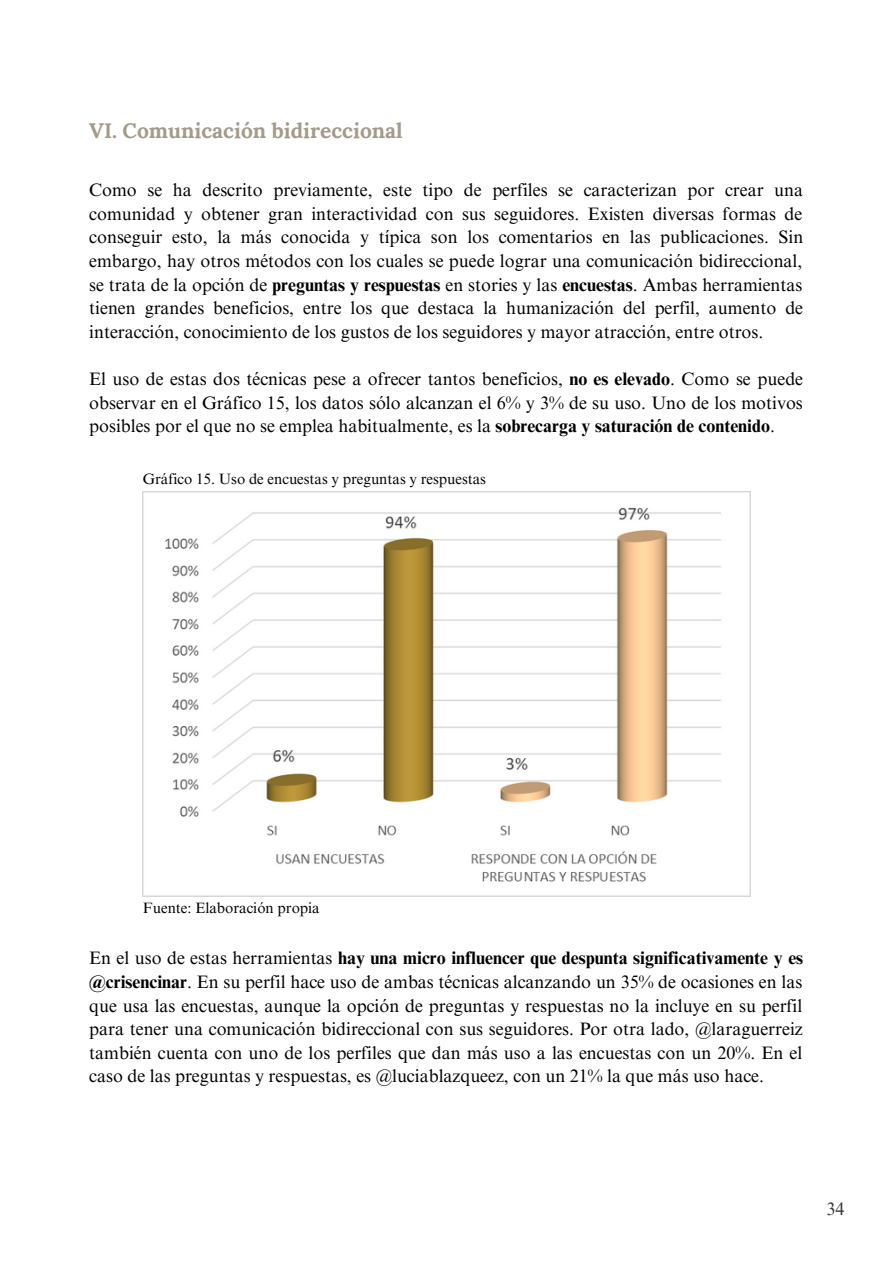
<style>
.page{position:relative;width:893px;height:1264px;background:#fff}
.page>*{position:absolute;margin:0;border:0;box-sizing:border-box;transform-origin:0 0}
.t1{font:700 21px "Lora";color:#a49a8b}
.t2{font:18px/23.5px "Times NRMT Pro";color:#000;text-align:justify}
.t3{font:18px "Times NRMT Pro";color:#373737}
.t4{font:15px "Times NRMT Pro";color:#000}
.s1{font-weight:700}
</style>
<div class="page">
<img style="left:143px;top:491px;width:607px;height:405px">
<p class="t1" style="left:89px;top:117px;width:315px">VI. Comunicación bidireccional</p>
<p class="t2" style="left:89px;top:180px;width:715px">Como se ha descrito previamente, este tipo de perfiles se caracterizan por crear una comunidad y obtener gran interactividad con sus seguidores. Existen diversas formas de conseguir esto, la más conocida y típica son los comentarios en las publicaciones. Sin embargo, hay otros métodos con los cuales se puede lograr una comunicación bidireccional, se trata de la opción de <span class="s1">preguntas y respuestas</span> en stories y las <span class="s1">encuestas</span>. Ambas herramientas tienen grandes beneficios, entre los que destaca la humanización del perfil, aumento de interacción, conocimiento de los gustos de los seguidores y mayor atracción, entre otros.</p>
<p class="t2" style="left:89px;top:369px;width:715px">El uso de estas dos técnicas pese a ofrecer tantos beneficios, <span class="s1">no es elevado</span>. Como se puede observar en el Gráfico 15, los datos sólo alcanzan el 6% y 3% de su uso. Uno de los motivos posibles por el que no se emplea habitualmente, es la <span class="s1">sobrecarga y saturación de contenido</span>.</p>
<p class="t4" style="left:143px;top:473px;width:344px">Gráfico 15. Uso de encuestas y preguntas y respuestas</p>
<p class="t4" style="left:143px;top:902px;width:178px">Fuente: Elaboración propia</p>
<p class="t2" style="left:89px;top:948px;width:715px">En el uso de estas herramientas <span class="s1">hay una micro influencer que despunta significativamente y es @crisencinar</span>. En su perfil hace uso de ambas técnicas alcanzando un 35% de ocasiones en las que usa las encuestas, aunque la opción de preguntas y respuestas no la incluye en su perfil para tener una comunicación bidireccional con sus seguidores. Por otra lado, @laraguerreiz también cuenta con uno de los perfiles que dan más uso a las encuestas con un 20%. En el caso de las preguntas y respuestas, es @luciablazqueez, con un 21% la que más uso hace.</p>
<p class="t3" style="left:826px;top:1201px;width:19px">34</p>
</div>
